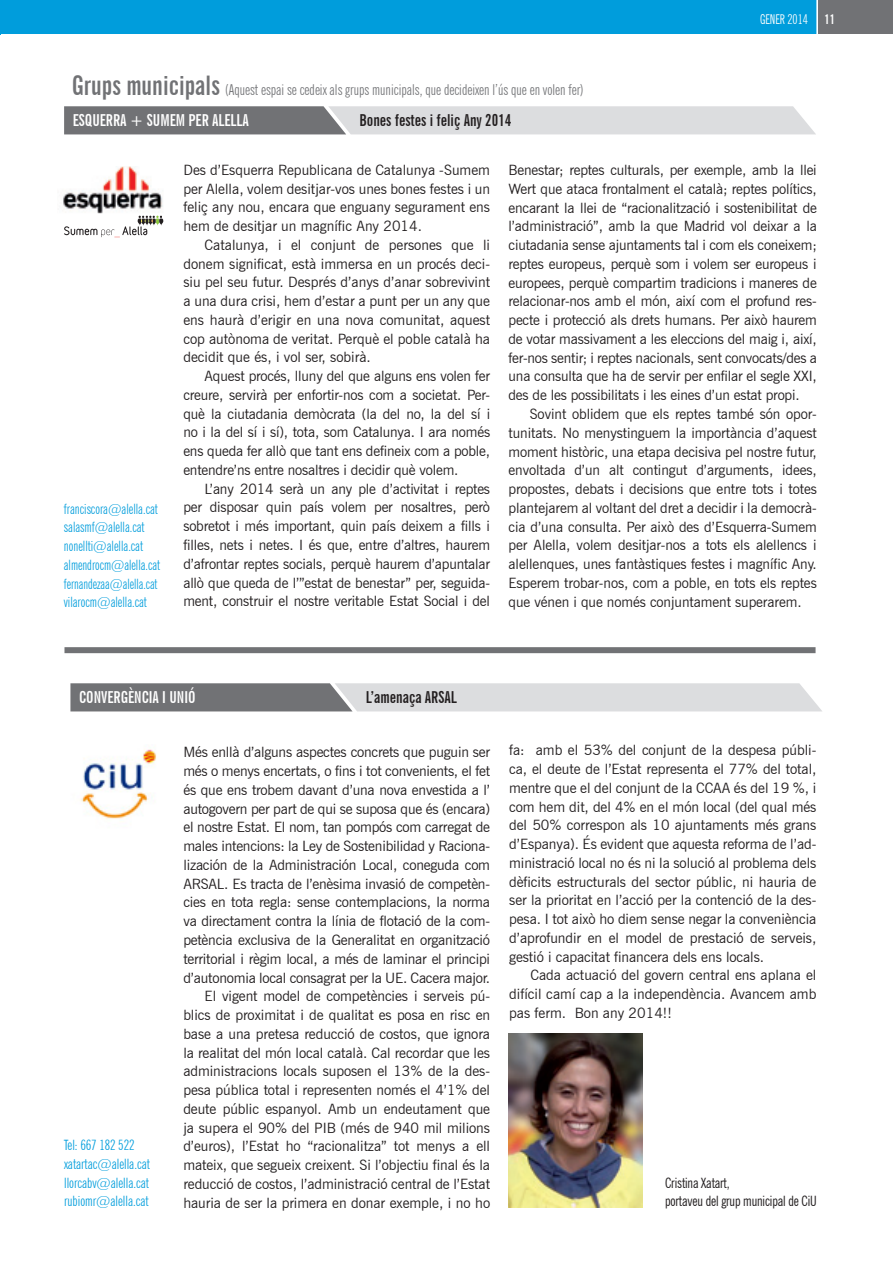
<style>
.page{position:relative;width:893px;height:1263px;background:#fff}
.page>*{position:absolute;margin:0;border:0;box-sizing:border-box;transform-origin:0 0}
.t1{font:700 extra-condensed 16.5px "News Gothic BT";color:#fff}
.t2{font:700 extra-condensed 16.5px "News Gothic BT";color:#231f20}
.t3{font:extra-condensed 15px "News Gothic BT";color:#717275}
.t4{font:14.25px/18.8px "News Gothic BT";letter-spacing:-.005em;color:#231f20;text-align:justify}
.t5{font:extra-condensed 14.25px/18.8px "News Gothic BT";color:#009ddc;scale:.95 1}
.t6{font:extra-condensed 14.25px/18.8px "News Gothic BT";color:#009ddc}
.t7{font:condensed 14.25px/18.8px "News Gothic BT";letter-spacing:-.01em;color:#231f20;scale:.95 1}
.t8{font:extra-condensed 13.5px "News Gothic BT";color:#fff}
.t9{font:700 extra-condensed 13.5px "News Gothic BT";color:#fff}
.s1{font-weight:700;font-size:27px}
</style>
<div class="page">
<div style="left:818px;top:0;width:75px;height:34px;background:#717275"></div>
<div style="left:0;top:0;width:816px;height:34px;background:#009ddc"></div>
<svg style="left:64px;top:106px;width:752px;height:28px;background:#b7b7ba"></svg>
<svg style="left:70px;top:683px;width:752px;height:28px;background:#b7b8ba"></svg>
<div style="left:64px;top:647px;width:751px;height:6px;background:#717275"></div>
<img style="left:80px;top:749px;width:76px;height:70px">
<img style="left:63px;top:166px;width:100px;height:48px">
<svg style="left:64px;top:216px;width:100px;height:22px"></svg>
<img style="left:509px;top:1034px;width:133px;height:173px">
<p class="t8" style="left:760px;top:11px;width:49px">GENER 2014</p>
<p class="t9" style="left:824px;top:11px;width:12px">11</p>
<p class="t3" style="left:72px;top:81px;width:513px"><span class="s1">Grups municipals</span> (Aquest espai se cedeix als grups municipals, que decideixen l’ús que en volen fer)</p>
<p class="t1" style="left:73px;top:110px;width:178px">ESQUERRA + SUMEM PER ALELLA</p>
<p class="t2" style="left:359px;top:110px;width:153px">Bones festes i feliç Any 2014</p>
<p class="t4" style="left:183px;top:160px;width:308px">Des d’Esquerra Republicana de Catalunya -Sumem per Alella, volem desitjar-vos unes bones festes i un feliç any nou, encara que enguany segurament ens hem de desitjar un magnífic Any 2014.</p>
<p class="t4" style="left:183px;top:235px;width:308px;text-indent:21px">Catalunya, i el conjunt de persones que li donem significat, està immersa en un procés deci&shy;siu pel seu futur. Després d’anys d’anar sobrevivint a una dura crisi, hem d’estar a punt per un any que ens haurà d’erigir en una nova comunitat, aquest cop autònoma de veritat. Perquè el poble català ha decidit que és, i vol ser, sobirà.</p>
<p class="t4" style="left:183px;top:367px;width:308px;text-indent:21px">Aquest procés, lluny del que alguns ens volen fer creure, servirà per enfortir-nos com a societat. Per&shy;què la ciutadania demòcrata (la del no, la del sí i no i la del sí i sí), tota, som Catalunya. I ara només ens queda fer allò que tant ens defineix com a poble, entendre’ns entre nosaltres i decidir què volem.</p>
<p class="t4" style="left:183px;top:479px;width:308px;text-indent:21px">L’any 2014 serà un any ple d’activitat i reptes per disposar quin país volem per nosaltres, però sobretot i més important, quin país deixem a fills i filles, nets i netes. I és que, entre d’altres, haurem d’afrontar reptes socials, perquè haurem d’apuntalar allò que queda de l’”estat de benestar” per, seguida&shy;ment, construir el nostre veritable Estat Social i del</p>
<p class="t4" style="left:509px;top:161px;width:310px">Benestar; reptes culturals, per exemple, amb la llei Wert que ataca frontalment el català; reptes polítics, encarant la llei de “racionalització i sostenibilitat de l’administració”, amb la que Madrid vol deixar a la ciutadania sense ajuntaments tal i com els coneixem; reptes europeus, perquè som i volem ser europeus i europees, perquè compartim tradicions i maneres de relacionar-nos amb el món, així com el profund res&shy;pecte i protecció als drets humans. Per això haurem de votar massivament a les eleccions del maig i, així, fer-nos sentir; i reptes nacionals, sent convocats/des a una consulta que ha de servir per enfilar el segle XXI, des de les possibilitats i les eines d’un estat propi.</p>
<p class="t4" style="left:509px;top:404px;width:310px;text-indent:21px">Sovint oblidem que els reptes també són opor&shy;tunitats. No menystinguem la importància d’aquest moment històric, una etapa decisiva pel nostre futur, envoltada d’un alt contingut d’arguments, idees, propostes, debats i decisions que entre tots i totes plantejarem al voltant del dret a decidir i la democrà&shy;cia d’una consulta. Per això des d’Esquerra-Sumem per Alella, volem desitjar-nos a tots els alellencs i alellenques, unes fantàstiques festes i magnífic Any.<br>Esperem trobar-nos, com a poble, en tots els reptes que vénen i que només conjuntament superarem.</p>
<p class="t5" style="left:64px;top:499px;width:103px">franciscora@alella.cat salasmf@alella.cat nonellti@alella.cat almendrocm@alella.cat fernandezaa@alella.cat vilarocm@alella.cat</p>
<p class="t1" style="left:79px;top:687px;width:118px">CONVERGÈNCIA I UNIÓ</p>
<p class="t2" style="left:366px;top:687px;width:92px">L’amenaça ARSAL</p>
<p class="t6" style="left:64px;top:1135px;width:87px">Tel: 667 182 522 xatartac@alella.cat llorcabv@alella.cat rubiomr@alella.cat</p>
<p class="t4" style="left:183px;top:743px;width:308px;text-align:right">Més enllà d’alguns aspectes concrets que puguin ser més o menys encertats, o fins i tot convenients, el fet és que ens trobem davant d’una nova envestida a l’ autogovern per part de qui se suposa que és (encara) el nostre Estat. El nom, tan pompós com carregat de males intencions: la Ley de Sostenibilidad y Raciona&shy;lización de la Administración Local, coneguda com ARSAL. Es tracta de l’enèsima invasió de competèn&shy;cies en tota regla: sense contemplacions, la norma va directament contra la línia de flotació de la com&shy;petència exclusiva de la Generalitat en organització territorial i règim local, a més de laminar el principi d’autonomia local consagrat per la UE. Cacera major.<br>El vigent model de competències i serveis pú&shy;blics de proximitat i de qualitat es posa en risc en base a una pretesa reducció de costos, que ignora la realitat del món local català. Cal recordar que les administracions locals suposen el 13% de la des&shy;pesa pública total i representen només el 4’1% del deute públic espanyol. Amb un endeutament que ja supera el 90% del PIB (més de 940 mil milions d’euros), l’Estat ho “racionalitza” tot menys a ell mateix, que segueix creixent. Si l’objectiu final és la reducció de costos, l’administració central de l’Estat hauria de ser la primera en donar exemple, i no ho</p>
<p class="t4" style="left:509px;top:741px;width:309px">fa: amb el 53% del conjunt de la despesa públi&shy;ca, el deute de l’Estat representa el 77% del total, mentre que el del conjunt de la CCAA és del 19 %, i com hem dit, del 4% en el món local (del qual més del 50% correspon als 10 ajuntaments més grans d’Espanya). És evident que aquesta reforma de l’ad&shy;ministració local no és ni la solució al problema dels dèficits estructurals del sector públic, ni hauria de ser la prioritat en l’acció per la contenció de la des&shy;pesa. I tot això ho diem sense negar la conveniència d’aprofundir en el model de prestació de serveis, gestió i capacitat financera dels ens locals.</p>
<p class="t4" style="left:509px;top:966px;width:309px;text-indent:21px">Cada actuació del govern central ens aplana el difícil camí cap a la independència. Avancem amb pas ferm. Bon any 2014!!</p>
<p class="t7" style="left:665px;top:1173px;width:161px">Cristina Xatart,<br>portaveu del grup municipal de CiU</p>
</div>
